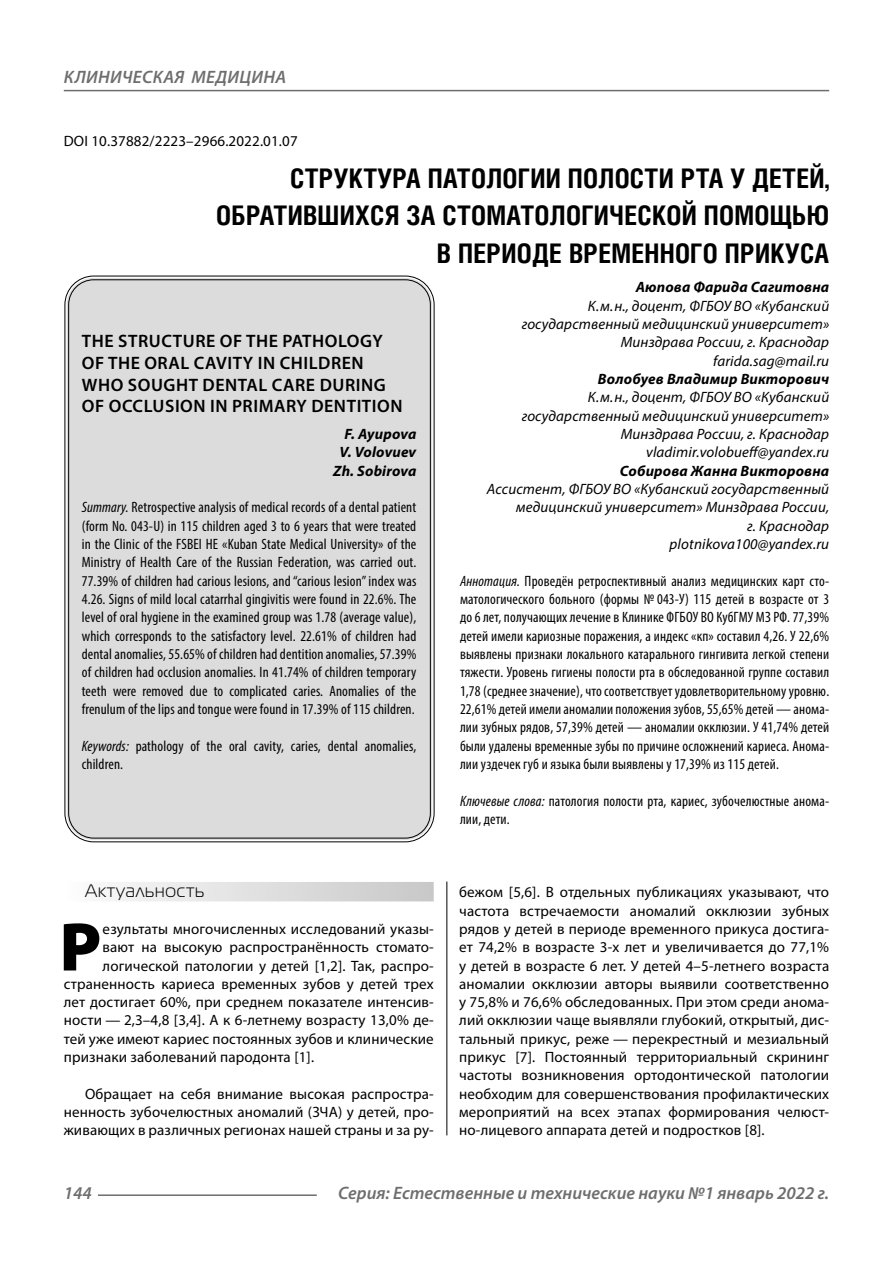
<style>
.page{position:relative;width:893px;height:1263px;background:#fff}
.page>*{position:absolute;margin:0;border:0;box-sizing:border-box;transform-origin:0 0}
.Bukvica{font:900 69.3px "Myriad Pro";color:#000}
.Header{font:700 27px/37.5px "Helios Cond C";letter-spacing:.01em;color:#000;text-align:right}
.Header-eng{font:600 18px/21.6px "Myriad Pro";letter-spacing:.03em;color:#000}
.t1{font:italic 600 18px "Myriad Pro";color:#6e6e6e}
.Subheader{font:18px "Magistral C";letter-spacing:.05em;color:#000}
.Annotation-eng{font:condensed 15px/18.3px "Myriad Pro";letter-spacing:.01em;color:#000;text-align:justify}
.Normal{font:15px/18.3px "Myriad Pro";letter-spacing:.01em;color:#000;text-align:justify}
.Annotation-rus{font:condensed 15px/18.3px "Myriad Pro";letter-spacing:.01em;color:#000;text-align:justify}
.Bukvica-2{font:15px "Myriad Pro";letter-spacing:.01em;color:#000}
.Author-doc{font:italic 15px/18.3px "Myriad Pro";letter-spacing:.01em;color:#000;text-align:right}
.Author{font:italic 700 15px "Myriad Pro";letter-spacing:.01em;color:#000}
.Author-email{font:italic 15px "Myriad Pro";letter-spacing:.01em;color:#000}
.DOI{font:15px "Myriad Pro";letter-spacing:.01em;color:#000}
.Author-eng{font:italic 700 15px "Myriad Pro";letter-spacing:.01em;color:#000}
.s1{font-style:italic}
</style>
<div class="page">
<hr style="left:446px;top:879px;width:1px;height:256px;background:#000">
<div style="left:64px;top:882px;width:370px;height:19px;background:linear-gradient(to right,#fcfcfc,#c8c8c8)"></div>
<div style="left:67px;top:278px;width:365px;height:562px;background:#dcdcdc;border-radius:27px"></div>
<hr style="left:98px;top:1194px;width:219px;height:2px;background:#6e6e6e">
<hr style="left:64px;top:90px;width:765px;height:1px;background:#6e6e6e">
<p class="t1" style="left:64px;top:66px;width:23px">Клиническая</p>
<p class="t1" style="left:191px;top:66px;width:13px">меди</p>
<p class="t1" style="left:240px;top:66px;width:25px">цина</p>
<p class="DOI" style="left:64px;top:132px;width:235px">DOI 10.37882/2223–2966.2022.01.07</p>
<p class="Header" style="left:216px;top:159px;width:615px">СТРУКТУРА ПАТОЛОГИИ ПОЛОСТИ РТА У ДЕТЕЙ,<br>ОБРАТИВШИХСЯ ЗА СТОМАТОЛОГИЧЕСКОЙ ПОМОЩЬЮ<br>В ПЕРИОДЕ ВРЕМЕННОГО ПРИКУСА</p>
<p class="Author" style="left:636px;top:278px;width:195px">Аюпова Фарида Сагитовна</p>
<p class="Author-doc" style="left:522px;top:296px;width:309px">К.м.н., доцент, ФГБОУ ВО «Кубанский государственный медицинский университет»<br>Минздрава России, г. Краснодар</p>
<p class="Author-email" style="left:713px;top:351px;width:118px">farida.sag@mail.ru</p>
<p class="Author" style="left:598px;top:369px;width:233px">Волобуев Владимир Викторович</p>
<p class="Author-doc" style="left:522px;top:388px;width:309px">К.м.н., доцент, ФГБОУ ВО «Кубанский государственный медицинский университет»<br>Минздрава России, г. Краснодар</p>
<p class="Author-email" style="left:646px;top:443px;width:185px">vladimir.volobueff@yandex.ru</p>
<p class="Author" style="left:620px;top:461px;width:211px">Собирова Жанна Викторовна</p>
<p class="Author-doc" style="left:487px;top:480px;width:344px">Ассистент, ФГБОУ ВО «Кубанский государственный медицинский университет» Минздрава России,<br>г. Краснодар</p>
<p class="Author-email" style="left:670px;top:535px;width:161px">plotnikova100@yandex.ru</p>
<p class="Annotation-rus" style="left:460px;top:571px;width:371px"><span class="s1">Аннотация.</span> Проведён ретроспективный анализ медицинских карт сто&shy;матологического больного (формы № 043-У) 115 детей в возрасте от 3 до 6 лет, получающих лечение в Клинике ФГБОУ ВО КубГМУ МЗ РФ. 77,39% детей имели кариозные поражения, а индекс «кп» составил 4,26. У 22,6% выявлены признаки локального катарального гингивита легкой степени тяжести. Уровень гигиены полости рта в обследованной группе составил 1,78 (среднее значение), что соответствует удовлетворительному уровню.<br>22,61% детей имели аномалии положения зубов, 55,65% детей — анома&shy;лии зубных рядов, 57,39% детей — аномалии окклюзии. У 41,74% детей были удалены временные зубы по причине осложнений кариеса. Анома&shy;лии уздечек губ и языка были выявлены у 17,39% из 115 детей.</p>
<p class="Annotation-rus" style="left:460px;top:791px;width:371px"><span class="s1">Ключевые слова:</span> патология полости рта, кариес, зубочелюстные анома&shy;лии, дети.</p>
<p class="Header-eng" style="left:82px;top:330px;width:322px">THE STRUCTURE OF THE PATHOLOGY<br>OF THE ORAL CAVITY IN CHILDREN<br>WHO SOUGHT DENTAL CARE DURING<br>OF OCCLUSION IN PRIMARY DENTITION</p>
<p class="Author-eng" style="left:344px;top:424px;width:73px">F. Ayupova</p>
<p class="Author-eng" style="left:340px;top:443px;width:78px">V. Volovuev</p>
<p class="Author-eng" style="left:333px;top:461px;width:85px">Zh. Sobirova</p>
<p class="Annotation-eng" style="left:82px;top:498px;width:336px"><span class="s1">Summary.</span> Retrospective analysis of medical records of a dental patient (form No. 043-U) in 115 children aged 3 to 6 years that were treated in the Clinic of the FSBEI HE «Kuban State Medical University» of the Ministry of Health Care of the Russian Federation, was carried out.<br>77.39% of children had carious lesions, and “carious lesion” index was 4.26. Signs of mild local catarrhal gingivitis were found in 22.6%. The level of oral hygiene in the examined group was 1.78 (average value), which corresponds to the satisfactory level. 22.61% of children had dental anomalies, 55.65% of children had dentition anomalies, 57.39% of children had occlusion anomalies. In 41.74% of children temporary teeth were removed due to complicated caries. Anomalies of the frenulum of the lips and tongue were found in 17.39% of 115 children.</p>
<p class="Annotation-eng" style="left:82px;top:736px;width:336px"><span class="s1">Keywords:</span> pathology of the oral cavity, caries, dental anomalies, children.</p>
<p class="Subheader" style="left:85px;top:881px;width:121px">Актуальность</p>
<p class="Bukvica" style="left:59px;top:901px;width:43px">Р</p>
<p class="Bukvica-2" style="left:103px;top:919px;width:333px">езультаты многочисленных исследований указы-</p>
<p class="Bukvica-2" style="left:103px;top:938px;width:333px">вают на высокую распространённость стомато-</p>
<p class="Bukvica-2" style="left:103px;top:956px;width:333px">логической патологии у детей [1,2]. Так, распро-</p>
<p class="Bukvica-2" style="left:64px;top:974px;width:371px">страненность кариеса временных зубов у детей трех</p>
<p class="Bukvica-2" style="left:64px;top:993px;width:371px">лет достигает 60%, при среднем показателе интенсив-</p>
<p class="Bukvica-2" style="left:64px;top:1011px;width:371px">ности — 2,3–4,8 [3,4]. А к 6-летнему возрасту 13,0% де-</p>
<p class="Bukvica-2" style="left:64px;top:1029px;width:371px">тей уже имеют кариес постоянных зубов и клинические</p>
<p class="Bukvica-2" style="left:64px;top:1048px;width:252px">признаки заболеваний пародонта [1].</p>
<p class="Normal" style="left:64px;top:1084px;width:371px;text-indent:21px">Обращает на себя внимание высокая распростра&shy;ненность зубочелюстных аномалий (ЗЧА) у детей, про&shy;живающих в различных регионах нашей страны и за ру-</p>
<p class="Normal" style="left:459px;top:883px;width:371px">бежом [5,6]. В отдельных публикациях указывают, что частота встречаемости аномалий окклюзии зубных рядов у детей в периоде временного прикуса достига&shy;ет 74,2% в возрасте 3-х лет и увеличивается до 77,1% у детей в возрасте 6 лет. У детей 4–5-летнего возраста аномалии окклюзии авторы выявили соответственно у 75,8% и 76,6% обследованных. При этом среди анома&shy;лий окклюзии чаще выявляли глубокий, открытый, дис&shy;тальный прикус, реже — перекрестный и мезиальный прикус [7]. Постоянный территориальный скрининг частоты возникновения ортодонтической патологии необходим для совершенствования профилактических мероприятий на всех этапах формирования челюст&shy;но-лицевого аппарата детей и подростков [8].</p>
<p class="t1" style="left:64px;top:1182px;width:30px">144</p>
<p class="t1" style="left:338px;top:1182px;width:493px">Серия: Естественные и технические науки №1 январь 2022 г.</p>
</div>
